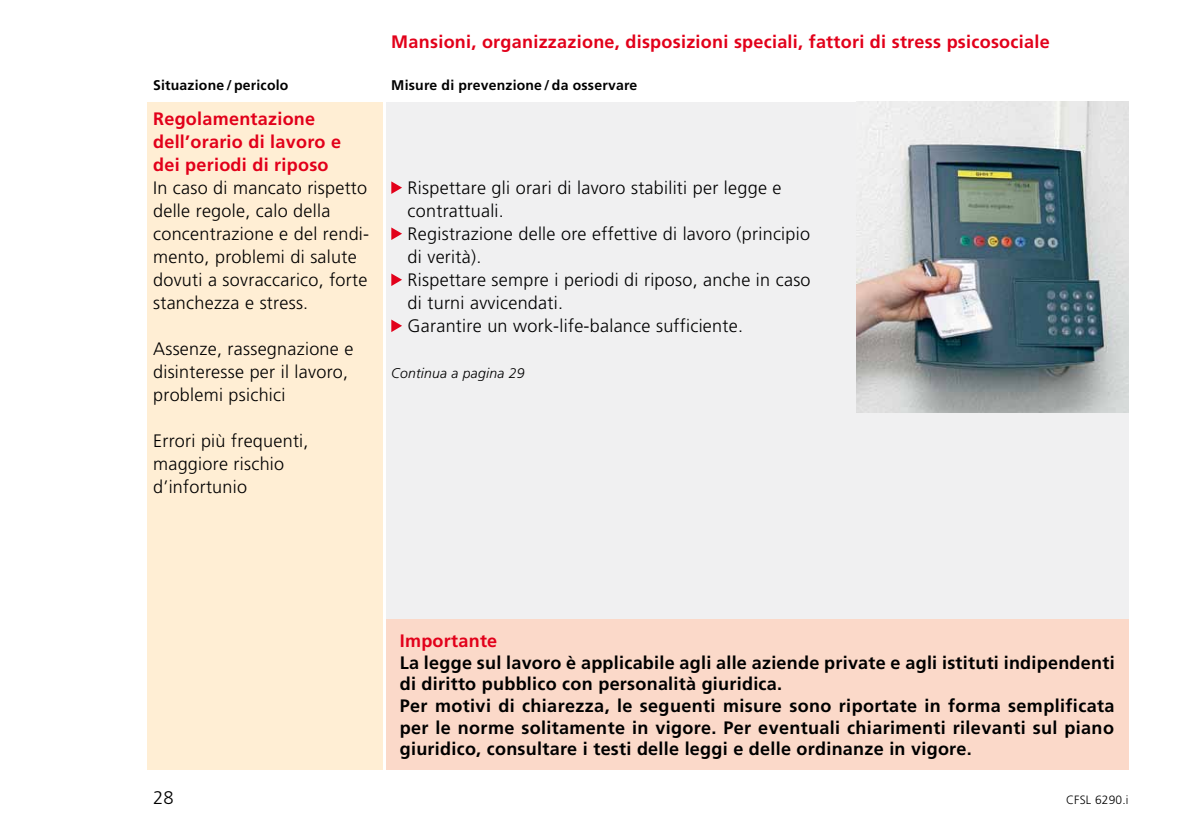
<style>
.page{position:relative;width:1191px;height:840px;background:#fff}
.page>*{position:absolute;margin:0;border:0;box-sizing:border-box;transform-origin:0 0}
.t1{font:300 18.2px "Frutiger LT Std";color:#000}
.t2{font:300 18px/23px "Frutiger LT Std";letter-spacing:.015em;color:#000}
.t3{font:700 18px/21.6px "Frutiger LT Std";letter-spacing:.015em;color:#000}
.t4{font:700 18px/23px "Frutiger LT Std";letter-spacing:.015em;color:#e2001a}
.t5{font:700 14px "Frutiger LT Std";letter-spacing:.015em;color:#000}
.t6{font:italic 300 14px "Frutiger LT Std";letter-spacing:.015em;color:#000}
.t7{font:300 12px "Frutiger LT Std";letter-spacing:.015em;color:#000}
</style>
<div class="page">
<div style="left:147px;top:102px;width:236px;height:667px;background:#ffeed4"></div>
<div style="left:386px;top:102px;width:742px;height:667px;background:#f0f0f1"></div>
<img style="left:856px;top:102px;width:272px;height:310px">
<svg style="left:391px;top:181px;width:11px;height:13px"></svg>
<svg style="left:391px;top:227px;width:11px;height:13px"></svg>
<svg style="left:391px;top:273px;width:11px;height:13px"></svg>
<svg style="left:391px;top:319px;width:11px;height:13px"></svg>
<div style="left:386px;top:619px;width:742px;height:150px;background:#fbd9c9"></div>
<p class="t4" style="left:391px;top:30px;width:660px">Mansioni, organizzazione, disposizioni speciali, fattori di stress psicosociale</p>
<p class="t5" style="left:153px;top:77px;width:137px">Situazione / pericolo</p>
<p class="t5" style="left:391px;top:77px;width:247px">Misure di prevenzione / da osservare</p>
<p class="t4" style="left:153px;top:107px;width:190px">Regolamentazione dell’orario di lavoro e dei periodi di riposo</p>
<p class="t2" style="left:153px;top:176px;width:218px">In caso di mancato rispetto delle regole, calo della concentrazione e del rendi&shy;mento, problemi di salute dovuti a sovraccarico, forte stanchezza e stress.</p>
<p class="t2" style="left:153px;top:337px;width:202px">Assenze, rassegnazione e disinteresse per il lavoro, problemi psichici</p>
<p class="t2" style="left:153px;top:429px;width:157px">Errori più frequenti, maggiore rischio d’infortunio</p>
<p class="t2" style="left:407px;top:176px;width:404px">Rispettare gli orari di lavoro stabiliti per legge e contrattuali.<br>Registrazione delle ore effettive di lavoro (principio di verità).<br>Rispettare sempre i periodi di riposo, anche in caso di turni avvicendati.<br>Garantire un work-life-balance sufficiente.</p>
<p class="t6" style="left:391px;top:365px;width:135px">Continua a pagina 29</p>
<p class="t4" style="left:400px;top:629px;width:99px">Importante</p>
<p class="t3" style="left:400px;top:651px;width:716px">La legge sul lavoro è applicabile agli alle aziende private e agli istituti indipendenti di diritto pubblico con personalità giuridica.<br>Per motivi di chiarezza, le seguenti misure sono riportate in forma semplificata per le norme solitamente in vigore. Per eventuali chiarimenti rilevanti sul piano giuridico, consultare i testi delle leggi e delle ordinanze in vigore.</p>
<p class="t1" style="left:153px;top:787px;width:22px">28</p>
<p class="t7" style="left:1066px;top:792px;width:64px">CFSL 6290.i</p>
</div>
